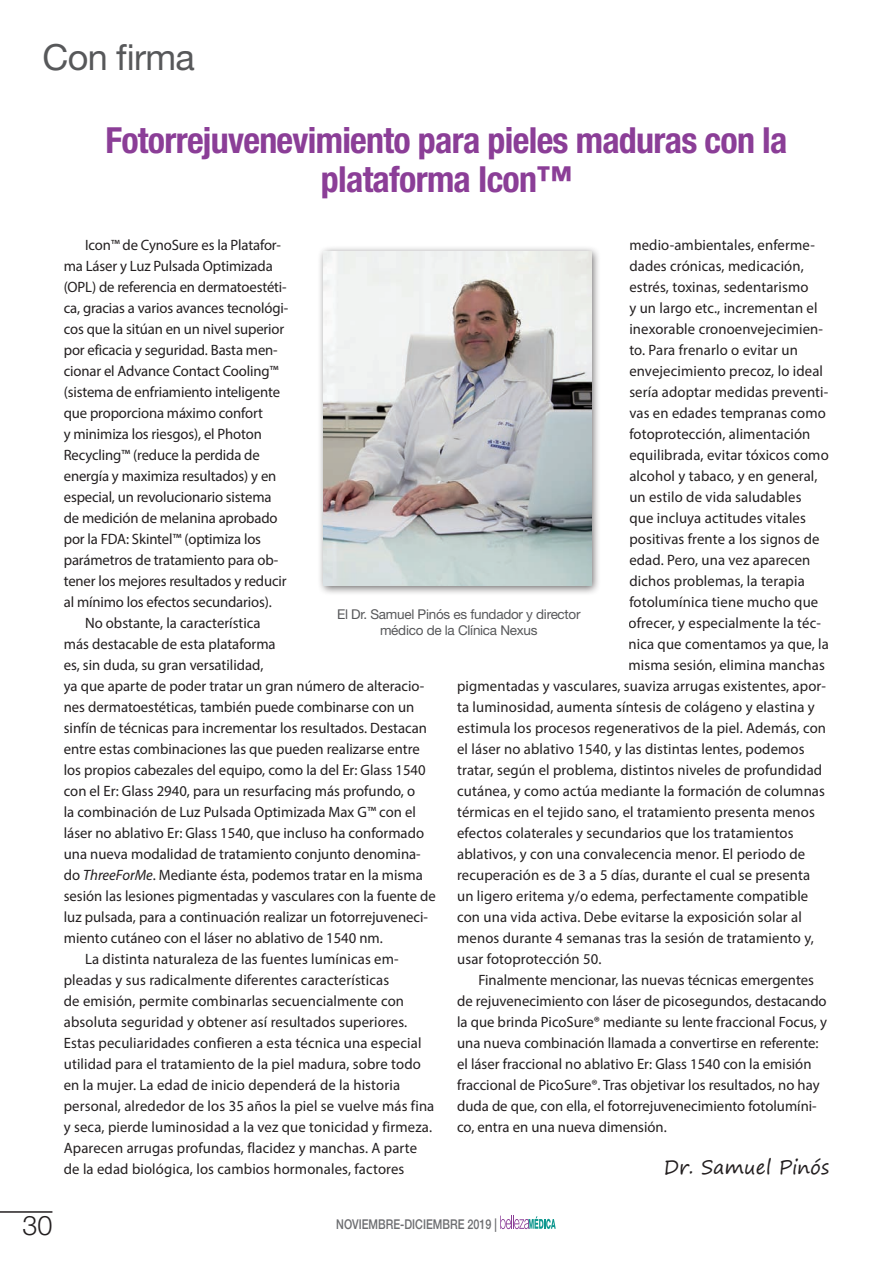
<style>
.page{position:relative;width:893px;height:1263px;background:#fff}
.page>*{position:absolute;margin:0;border:0;box-sizing:border-box;transform-origin:0 0}
.t1{font:700 condensed 36px/39px "Helvetica Neue LT Std";letter-spacing:-.02em;color:#8b3e97;text-align:center}
.t2{font:36px "Helvetica Neue LT Std";letter-spacing:-.02em;color:#57585a}
.t3{font:300 27px "Helvetica Neue LT Std";color:#231f20}
.t4{font:19.5px "Segoe Print";color:#231f20}
.t5{font:15px "Myriad Pro";color:#231f20}
.t6{font:13.5px/16.5px "Helvetica Neue LT Std";letter-spacing:-.02em;color:#57585a;text-align:center}
.t7{font:500 13.5px "Helvetica Neue LT Std";color:#6c6d70;scale:.8 1}
.s1{font-style:italic}
</style>
<div class="page">
<svg style="left:500px;top:1215px;width:56px;height:14px"></svg>
<hr style="left:0;top:1211px;width:52px;height:2px;background:#231f20">
<div style="left:317px;top:245px;width:285px;height:351px;background:#231f20;opacity:.65"></div>
<img style="left:323px;top:251px;width:268px;height:335px">
<h1 class="t2" style="left:43px;top:36px;width:154px">Con firma</h1>
<h1 class="t1" style="left:105px;top:120px;width:684px">Fotorrejuvenevimiento para pieles maduras con la plataforma Icon™</h1>
<p class="t5" style="left:85px;top:236px;width:197px">Icon™ de CynoSure es la Platafor-</p>
<p class="t5" style="left:64px;top:257px;width:210px">ma Láser y Luz Pulsada Optimizada</p>
<p class="t5" style="left:64px;top:278px;width:224px">(OPL) de referencia en dermatoestéti-</p>
<p class="t5" style="left:64px;top:299px;width:226px">ca, gracias a varios avances tecnológi-</p>
<p class="t5" style="left:64px;top:320px;width:222px">cos que la sitúan en un nivel superior</p>
<p class="t5" style="left:64px;top:341px;width:215px">por eficacia y seguridad. Basta men-</p>
<p class="t5" style="left:64px;top:362px;width:216px">cionar el Advance Contact Cooling™</p>
<p class="t5" style="left:64px;top:383px;width:218px">(sistema de enfriamiento inteligente</p>
<p class="t5" style="left:64px;top:404px;width:201px">que proporciona máximo confort</p>
<p class="t5" style="left:64px;top:425px;width:200px">y minimiza los riesgos), el Photon</p>
<p class="t5" style="left:64px;top:446px;width:197px">Recycling™ (reduce la perdida de</p>
<p class="t5" style="left:64px;top:467px;width:214px">energía y maximiza resultados) y en</p>
<p class="t5" style="left:64px;top:488px;width:209px">especial, un revolucionario sistema</p>
<p class="t5" style="left:64px;top:509px;width:215px">de medición de melanina aprobado</p>
<p class="t5" style="left:64px;top:530px;width:199px">por la FDA: Skintel™ (optimiza los</p>
<p class="t5" style="left:64px;top:551px;width:216px">parámetros de tratamiento para ob-</p>
<p class="t5" style="left:64px;top:572px;width:224px">tener los mejores resultados y reducir</p>
<p class="t5" style="left:64px;top:593px;width:210px">al mínimo los efectos secundarios).</p>
<p class="t5" style="left:85px;top:614px;width:177px">No obstante, la característica</p>
<p class="t5" style="left:64px;top:635px;width:213px">más destacable de esta plataforma</p>
<p class="t5" style="left:64px;top:656px;width:201px">es, sin duda, su gran versatilidad,</p>
<p class="t5" style="left:64px;top:677px;width:362px">ya que aparte de poder tratar un gran número de alteracio-</p>
<p class="t5" style="left:64px;top:698px;width:352px">nes dermatoestéticas, también puede combinarse con un</p>
<p class="t5" style="left:64px;top:719px;width:365px">sinfín de técnicas para incrementar los resultados. Destacan</p>
<p class="t5" style="left:64px;top:740px;width:357px">entre estas combinaciones las que pueden realizarse entre</p>
<p class="t5" style="left:64px;top:761px;width:363px">los propios cabezales del equipo, como la del Er: Glass 1540</p>
<p class="t5" style="left:64px;top:782px;width:353px">con el Er: Glass 2940, para un resurfacing más profundo, o</p>
<p class="t5" style="left:64px;top:803px;width:354px">la combinación de Luz Pulsada Optimizada Max G™ con el</p>
<p class="t5" style="left:64px;top:824px;width:362px">láser no ablativo Er: Glass 1540, que incluso ha conformado</p>
<p class="t5" style="left:64px;top:845px;width:358px">una nueva modalidad de tratamiento conjunto denomina-</p>
<p class="t5" style="left:64px;top:866px;width:360px">do <span class="s1">ThreeForMe</span>. Mediante ésta, podemos tratar en la misma</p>
<p class="t5" style="left:64px;top:887px;width:374px">sesión las lesiones pigmentadas y vasculares con la fuente de</p>
<p class="t5" style="left:64px;top:908px;width:366px">luz pulsada, para a continuación realizar un fotorrejuveneci-</p>
<p class="t5" style="left:64px;top:929px;width:321px">miento cutáneo con el láser no ablativo de 1540 nm.</p>
<p class="t5" style="left:85px;top:950px;width:315px">La distinta naturaleza de las fuentes lumínicas em-</p>
<p class="t5" style="left:64px;top:971px;width:327px">pleadas y sus radicalmente diferentes características</p>
<p class="t5" style="left:64px;top:992px;width:342px">de emisión, permite combinarlas secuencialmente con</p>
<p class="t5" style="left:64px;top:1013px;width:345px">absoluta seguridad y obtener así resultados superiores.</p>
<p class="t5" style="left:64px;top:1034px;width:359px">Estas peculiaridades confieren a esta técnica una especial</p>
<p class="t5" style="left:64px;top:1055px;width:359px">utilidad para el tratamiento de la piel madura, sobre todo</p>
<p class="t5" style="left:64px;top:1076px;width:338px">en la mujer. La edad de inicio dependerá de la historia</p>
<p class="t5" style="left:64px;top:1097px;width:372px">personal, alrededor de los 35 años la piel se vuelve más fina</p>
<p class="t5" style="left:64px;top:1118px;width:370px">y seca, pierde luminosidad a la vez que tonicidad y firmeza.</p>
<p class="t5" style="left:64px;top:1139px;width:355px">Aparecen arrugas profundas, flacidez y manchas. A parte</p>
<p class="t5" style="left:64px;top:1160px;width:342px">de la edad biológica, los cambios hormonales, factores</p>
<p class="t5" style="left:629px;top:236px;width:187px">medio-ambientales, enferme-</p>
<p class="t5" style="left:629px;top:257px;width:176px">dades crónicas, medicación,</p>
<p class="t5" style="left:629px;top:278px;width:181px">estrés, toxinas, sedentarismo</p>
<p class="t5" style="left:629px;top:299px;width:190px">y un largo etc., incrementan el</p>
<p class="t5" style="left:629px;top:320px;width:195px">inexorable cronoenvejecimien-</p>
<p class="t5" style="left:629px;top:341px;width:170px">to. Para frenarlo o evitar un</p>
<p class="t5" style="left:629px;top:362px;width:195px">envejecimiento precoz, lo ideal</p>
<p class="t5" style="left:629px;top:383px;width:201px">sería adoptar medidas preventi-</p>
<p class="t5" style="left:629px;top:404px;width:198px">vas en edades tempranas como</p>
<p class="t5" style="left:629px;top:425px;width:183px">fotoprotección, alimentación</p>
<p class="t5" style="left:629px;top:446px;width:201px">equilibrada, evitar tóxicos como</p>
<p class="t5" style="left:629px;top:467px;width:190px">alcohol y tabaco, y en general,</p>
<p class="t5" style="left:629px;top:488px;width:174px">un estilo de vida saludables</p>
<p class="t5" style="left:629px;top:509px;width:178px">que incluya actitudes vitales</p>
<p class="t5" style="left:629px;top:530px;width:192px">positivas frente a los signos de</p>
<p class="t5" style="left:629px;top:551px;width:183px">edad. Pero, una vez aparecen</p>
<p class="t5" style="left:629px;top:572px;width:177px">dichos problemas, la terapia</p>
<p class="t5" style="left:629px;top:593px;width:190px">fotolumínica tiene mucho que</p>
<p class="t5" style="left:628px;top:614px;width:194px">ofrecer, y especialmente la téc-</p>
<p class="t5" style="left:628px;top:635px;width:202px">nica que comentamos ya que, la</p>
<p class="t5" style="left:628px;top:656px;width:198px">misma sesión, elimina manchas</p>
<p class="t5" style="left:457px;top:677px;width:370px">pigmentadas y vasculares, suaviza arrugas existentes, apor-</p>
<p class="t5" style="left:457px;top:698px;width:359px">ta luminosidad, aumenta síntesis de colágeno y elastina y</p>
<p class="t5" style="left:457px;top:719px;width:370px">estimula los procesos regenerativos de la piel. Además, con</p>
<p class="t5" style="left:457px;top:740px;width:349px">el láser no ablativo 1540, y las distintas lentes, podemos</p>
<p class="t5" style="left:457px;top:761px;width:367px">tratar, según el problema, distintos niveles de profundidad</p>
<p class="t5" style="left:457px;top:782px;width:369px">cutánea, y como actúa mediante la formación de columnas</p>
<p class="t5" style="left:457px;top:803px;width:359px">térmicas en el tejido sano, el tratamiento presenta menos</p>
<p class="t5" style="left:457px;top:824px;width:338px">efectos colaterales y secundarios que los tratamientos</p>
<p class="t5" style="left:457px;top:845px;width:350px">ablativos, y con una convalecencia menor. El periodo de</p>
<p class="t5" style="left:457px;top:866px;width:355px">recuperación es de 3 a 5 días, durante el cual se presenta</p>
<p class="t5" style="left:457px;top:887px;width:353px">un ligero eritema y/o edema, perfectamente compatible</p>
<p class="t5" style="left:457px;top:908px;width:346px">con una vida activa. Debe evitarse la exposición solar al</p>
<p class="t5" style="left:457px;top:929px;width:358px">menos durante 4 semanas tras la sesión de tratamiento y,</p>
<p class="t5" style="left:457px;top:950px;width:146px">usar fotoprotección 50.</p>
<p class="t5" style="left:478px;top:971px;width:337px">Finalmente mencionar, las nuevas técnicas emergentes</p>
<p class="t5" style="left:457px;top:992px;width:371px">de rejuvenecimiento con láser de picosegundos, destacando</p>
<p class="t5" style="left:457px;top:1013px;width:371px">la que brinda PicoSure® mediante su lente fraccional Focus, y</p>
<p class="t5" style="left:457px;top:1034px;width:363px">una nueva combinación llamada a convertirse en referente:</p>
<p class="t5" style="left:457px;top:1055px;width:356px">el láser fraccional no ablativo Er: Glass 1540 con la emisión</p>
<p class="t5" style="left:457px;top:1076px;width:364px">fraccional de PicoSure®. Tras objetivar los resultados, no hay</p>
<p class="t5" style="left:457px;top:1097px;width:361px">duda de que, con ella, el fotorrejuvenecimiento fotolumíni-</p>
<p class="t5" style="left:457px;top:1118px;width:211px">co, entra en una nueva dimensión.</p>
<h3 class="t4" style="left:664px;top:1149px;width:167px">Dr. Samuel Pinós</h3>
<p class="t6" style="left:337px;top:606px;width:245px">El Dr. Samuel Pinós es fundador y director médico de la Clínica Nexus</p>
<h2 class="t3" style="left:22px;top:1209px;width:32px">30</h2>
<p class="t7" style="left:336px;top:1216px;width:202px">NOVIEMBRE-DICIEMBRE 2019 |</p>
</div>
